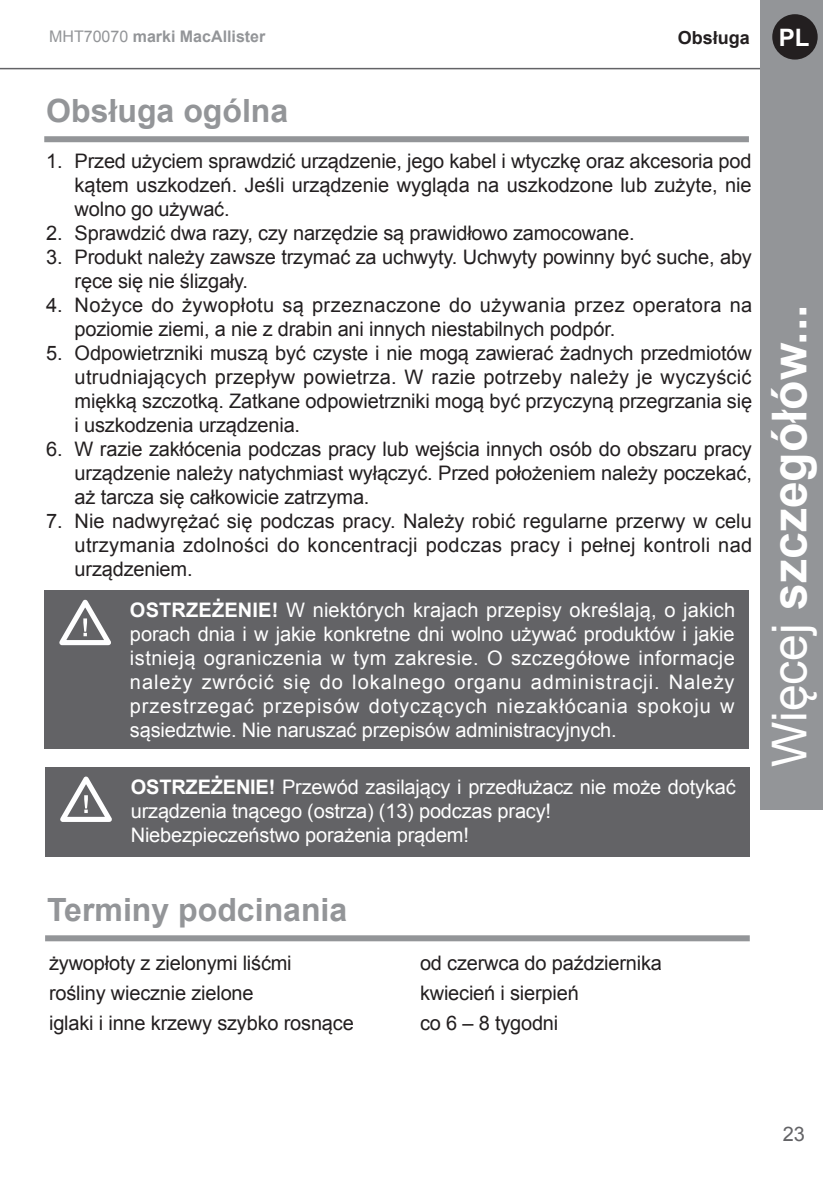
<style>
.page{position:relative;width:823px;height:1191px;background:#fff}
.page>*{position:absolute;margin:0;border:0;box-sizing:border-box;transform-origin:0 0}
.t1{font:700 48px "Arial";color:#fff}
.t2{font:700 32px "Arial";color:#939598}
.t3{font:700 24px "Arial";color:#fff}
.t4{font:20px/24px "Arial";letter-spacing:-.01em;color:#231f20;text-align:justify}
.t5{font:20px/24px "Arial";letter-spacing:-.01em;color:#fff;text-align:justify}
.t6{font:20px/24px "Arial";letter-spacing:.02em;color:#231f20}
.t7{font:20px "Arial";color:#636366}
.t8{font:700 18px "Arial";color:#231f20}
.t9{font:700 16px "Arial";color:#939598}
.s1{font-weight:400}
.s2{font-weight:700}
</style>
<div class="page">
<hr style="left:0;top:68px;width:772px;height:1px;background:#636366">
<div style="left:760px;top:0;width:62px;height:809px;background:#939598"></div>
<div style="left:771px;top:14px;width:46px;height:46px;background:#231f20;border-radius:50%"></div>
<div style="left:45px;top:935px;width:704px;height:6px;background:#939598"></div>
<div style="left:44px;top:590px;width:704px;height:159px;background:#636366"></div>
<svg style="left:59px;top:599px;width:52px;height:47px"></svg>
<div style="left:44px;top:136px;width:704px;height:6px;background:#939598"></div>
<div style="left:45px;top:767px;width:704px;height:89px;background:#636366"></div>
<svg style="left:60px;top:776px;width:52px;height:46px"></svg>
<p class="t9" style="left:49px;top:25px;width:218px"><span class="s1">MHT70070</span> marki MacAllister</p>
<p class="t8" style="left:677px;top:26px;width:74px">Obsługa</p>
<p class="t3" style="left:778px;top:22px;width:32px">PL</p>
<p class="t2" style="left:46px;top:89px;width:243px">Obsługa ogólna</p>
<p class="t4" style="left:75px;top:149px;width:678px;text-indent:-28px">1. Przed użyciem sprawdzić urządzenie, jego kabel i wtyczkę oraz akcesoria pod kątem uszkodzeń. Jeśli urządzenie wygląda na uszkodzone lub zużyte, nie wolno go używać.</p>
<p class="t4" style="left:46px;top:221px;width:589px">2. Sprawdzić dwa razy, czy narzędzie są prawidłowo zamocowane.</p>
<p class="t4" style="left:75px;top:245px;width:678px;text-indent:-28px">3. Produkt należy zawsze trzymać za uchwyty. Uchwyty powinny być suche, aby ręce się nie ślizgały.</p>
<p class="t6" style="left:75px;top:293px;width:678px;text-indent:-28px">4. Nożyce do żywopłotu są przeznaczone do używania przez operatora na poziomie ziemi, a nie z drabin ani innych niestabilnych podpór.</p>
<p class="t4" style="left:75px;top:341px;width:678px;text-indent:-28px">5. Odpowietrzniki muszą być czyste i nie mogą zawierać żadnych przedmiotów utrudniających przepływ powietrza. W razie potrzeby należy je wyczyścić miękką szczotką. Zatkane odpowietrzniki mogą być przyczyną przegrzania się i uszkodzenia urządzenia.</p>
<p class="t4" style="left:75px;top:437px;width:678px;text-indent:-28px">6. W razie zakłócenia podczas pracy lub wejścia innych osób do obszaru pracy urządzenie należy natychmiast wyłączyć. Przed położeniem należy poczekać, aż tarcza się całkowicie zatrzyma.</p>
<p class="t4" style="left:75px;top:509px;width:678px;text-indent:-28px">7. Nie nadwyrężać się podczas pracy. Należy robić regularne przerwy w celu utrzymania zdolności do koncentracji podczas pracy i pełnej kontroli nad urządzeniem.</p>
<p class="t5" style="left:130px;top:598px;width:606px"><span class="s2">OSTRZEŻENIE!</span> W niektórych krajach przepisy określają, o jakich porach dnia i w jakie konkretne dni wolno używać produktów i jakie istnieją ograniczenia w tym zakresie. O szczegółowe informacje należy zwrócić się do lokalnego organu administracji. Należy przestrzegać przepisów dotyczących niezakłócania spokoju w sąsiedztwie. Nie naruszać przepisów administracyjnych.</p>
<p class="t5" style="left:131px;top:775px;width:606px"><span class="s2">OSTRZEŻENIE!</span> Przewód zasilający i przedłużacz nie może dotykać urządzenia tnącego (ostrza) (13) podczas pracy!</p>
<p class="t5" style="left:131px;top:823px;width:339px">Niebezpieczeństwo porażenia prądem!</p>
<h1 class="t1" style="left:757px;top:767px;width:464px;rotate:-90deg"><span class="s1">Więcej</span> szczegółów...</h1>
<p class="t2" style="left:47px;top:888px;width:301px">Terminy podcinania</p>
<p class="t4" style="left:49px;top:951px;width:244px">żywopłoty z zielonymi liśćmi</p>
<p class="t4" style="left:420px;top:951px;width:243px">od czerwca do października</p>
<p class="t4" style="left:49px;top:981px;width:206px">rośliny wiecznie zielone</p>
<p class="t4" style="left:420px;top:981px;width:160px">kwiecień i sierpień</p>
<p class="t4" style="left:49px;top:1010px;width:306px">iglaki i inne krzewy szybko rosnące</p>
<p class="t4" style="left:420px;top:1010px;width:140px">co 6 – 8 tygodni</p>
<p class="t7" style="left:782px;top:1121px;width:24px">23</p>
</div>
